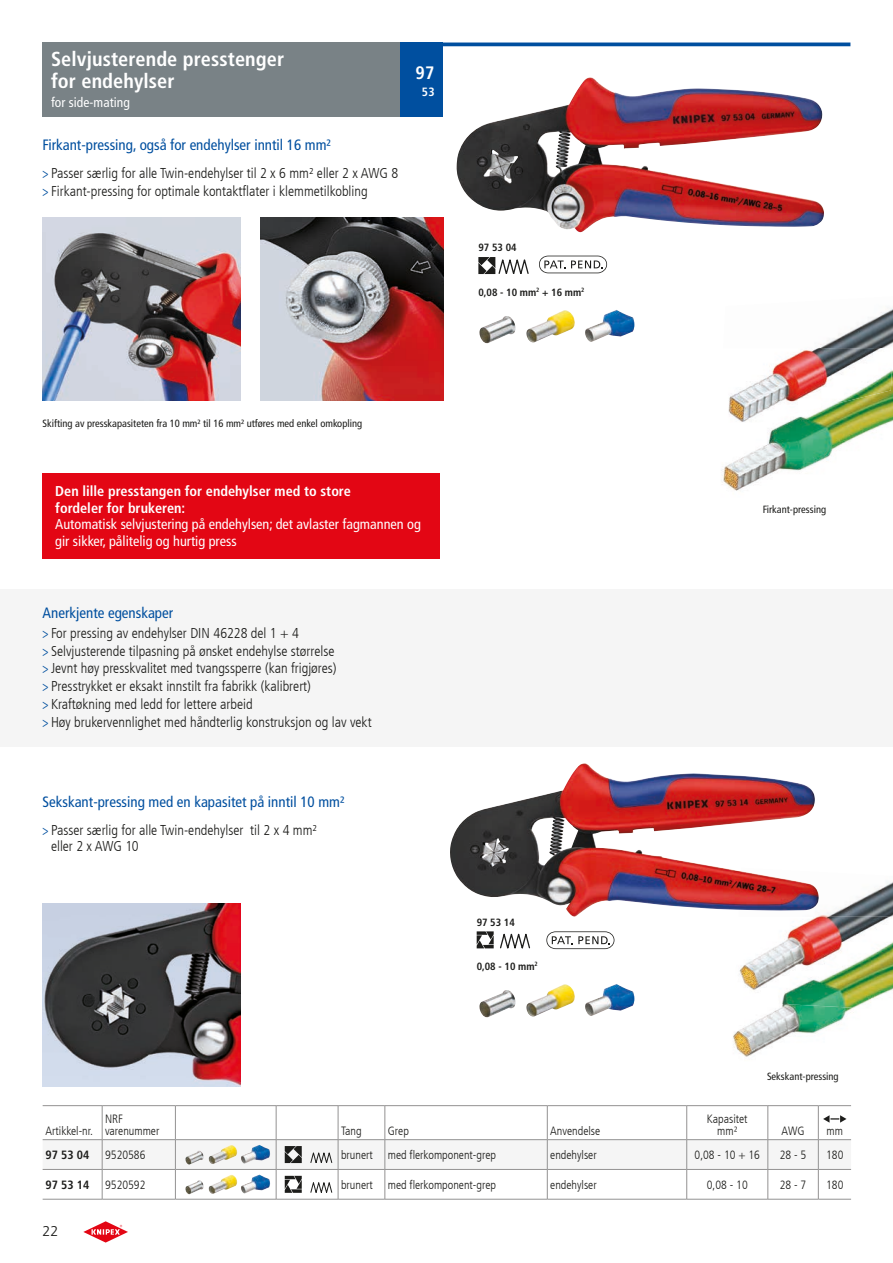
<style>
.page{position:relative;width:893px;height:1263px;background:#fff}
.page>*{position:absolute;margin:0;border:0;box-sizing:border-box;transform-origin:0 0}
.t1{font:700 condensed 20.25px/21.8px "Frutiger LT Com";letter-spacing:.005em;color:#fff}
.t2{font:700 condensed 18px "Frutiger LT Com";color:#fff}
.t3{font:condensed 15px "Frutiger LT Com";color:#004f9f}
.t4{font:300 condensed 14.25px/17.9px "Frutiger LT Com";color:#1d1d1b}
.t5{font:condensed 14.25px/16.5px "Frutiger LT Com";color:#fff}
.t6{font:700 condensed 14.25px/16.5px "Frutiger LT Com";color:#fff}
.t7{font:300 14.25px "Frutiger LT Com";color:#1d1d1b}
.t8{font:condensed 13.5px "Frutiger LT Com";letter-spacing:.005em;color:#fff}
.t9{font:300 condensed 12px/12.8px "Frutiger LT Com";color:#1d1d1b}
.t10{font:700 condensed 12px "Frutiger LT Com";color:#1d1d1b}
.t11{font:700 condensed 12px "Frutiger LT Com";color:#fff}
.t12{font:condensed 10.5px "Frutiger LT Com";color:#1d1d1b}
.t13{font:700 condensed 10.5px "Frutiger LT Com";color:#1d1d1b}
.s1{font-weight:400;color:#004f9f}
</style>
<div class="page">
<svg style="left:83px;top:1221px;width:45px;height:21px"></svg>
<div style="left:43px;top:43px;width:358px;height:74px;background:#798286"></div>
<div style="left:401px;top:43px;width:42px;height:74px;background:#004f9f"></div>
<img style="left:43px;top:217px;width:197px;height:183px">
<img style="left:260px;top:217px;width:183px;height:183px">
<div style="left:0;top:589px;width:893px;height:158px;background:#f5f5f5"></div>
<svg style="left:477px;top:931px;width:17px;height:17px"></svg>
<svg style="left:500px;top:934px;width:30px;height:14px"></svg>
<div style="left:43px;top:473px;width:397px;height:85px;background:#e30614"></div>
<svg style="left:478px;top:257px;width:51px;height:17px"></svg>
<hr style="left:438px;top:43px;width:412px;height:3px;background:#004f9f">
<hr style="left:43px;top:1105px;width:59px;height:1px;background:#939292">
<hr style="left:102px;top:1106px;width:1px;height:33px;background:#939292">
<hr style="left:102px;top:1105px;width:73px;height:1px;background:#939292">
<hr style="left:276px;top:1105px;width:62px;height:1px;background:#939292">
<hr style="left:338px;top:1106px;width:1px;height:33px;background:#939292">
<hr style="left:338px;top:1105px;width:47px;height:1px;background:#939292">
<hr style="left:385px;top:1106px;width:1px;height:33px;background:#939292">
<hr style="left:385px;top:1105px;width:162px;height:1px;background:#939292">
<hr style="left:547px;top:1106px;width:1px;height:33px;background:#939292">
<hr style="left:547px;top:1105px;width:140px;height:1px;background:#939292">
<hr style="left:686px;top:1106px;width:1px;height:33px;background:#939292">
<hr style="left:687px;top:1105px;width:81px;height:1px;background:#939292">
<hr style="left:768px;top:1106px;width:1px;height:33px;background:#939292">
<hr style="left:768px;top:1105px;width:50px;height:1px;background:#939292">
<hr style="left:818px;top:1106px;width:1px;height:33px;background:#939292">
<hr style="left:818px;top:1105px;width:33px;height:1px;background:#939292">
<hr style="left:43px;top:1139px;width:59px;height:1px;background:#939292">
<hr style="left:102px;top:1139px;width:73px;height:1px;background:#939292">
<hr style="left:276px;top:1139px;width:62px;height:1px;background:#939292">
<hr style="left:338px;top:1139px;width:47px;height:1px;background:#939292">
<hr style="left:385px;top:1139px;width:162px;height:1px;background:#939292">
<hr style="left:547px;top:1139px;width:140px;height:1px;background:#939292">
<hr style="left:687px;top:1139px;width:81px;height:1px;background:#939292">
<hr style="left:768px;top:1139px;width:50px;height:1px;background:#939292">
<hr style="left:818px;top:1139px;width:33px;height:1px;background:#939292">
<hr style="left:43px;top:1199px;width:59px;height:1px;background:#939292">
<hr style="left:102px;top:1199px;width:73px;height:1px;background:#939292">
<hr style="left:276px;top:1199px;width:62px;height:1px;background:#939292">
<hr style="left:338px;top:1199px;width:47px;height:1px;background:#939292">
<hr style="left:385px;top:1199px;width:162px;height:1px;background:#939292">
<hr style="left:547px;top:1199px;width:140px;height:1px;background:#939292">
<hr style="left:687px;top:1199px;width:81px;height:1px;background:#939292">
<hr style="left:768px;top:1199px;width:50px;height:1px;background:#939292">
<hr style="left:818px;top:1199px;width:33px;height:1px;background:#939292">
<hr style="left:175px;top:1105px;width:101px;height:1px;background:#939292">
<hr style="left:175px;top:1106px;width:1px;height:33px;background:#939292">
<hr style="left:276px;top:1106px;width:1px;height:33px;background:#939292">
<hr style="left:175px;top:1139px;width:101px;height:1px;background:#939292">
<hr style="left:175px;top:1199px;width:101px;height:1px;background:#939292">
<svg style="left:823px;top:1115px;width:23px;height:8px"></svg>
<svg style="left:43px;top:1140px;width:808px;height:59px"></svg>
<svg style="left:539px;top:256px;width:68px;height:17px"></svg>
<svg style="left:546px;top:931px;width:68px;height:18px"></svg>
<img style="left:43px;top:903px;width:197px;height:183px">
<img style="left:819px;top:308px;width:74px;height:40px">
<img style="left:721px;top:432px;width:146px;height:59px">
<img style="left:728px;top:348px;width:165px;height:84px">
<img style="left:819px;top:882px;width:74px;height:35px">
<img style="left:733px;top:1010px;width:121px;height:47px">
<img style="left:739px;top:917px;width:154px;height:93px">
<img style="left:479px;top:316px;width:37px;height:28px">
<img style="left:526px;top:310px;width:49px;height:33px">
<img style="left:585px;top:310px;width:49px;height:32px">
<img style="left:479px;top:990px;width:37px;height:28px">
<img style="left:526px;top:984px;width:49px;height:33px">
<img style="left:585px;top:984px;width:49px;height:32px">
<img style="left:450px;top:763px;width:369px;height:154px">
<img style="left:457px;top:77px;width:367px;height:156px">
<h1 class="t1" style="left:51px;top:48px;width:235px">Selvjusterende presstenger for endehylser</h1>
<p class="t8" style="left:51px;top:94px;width:80px">for side-mating</p>
<p class="t3" style="left:43px;top:136px;width:290px">Firkant-pressing, også for endehylser inntil 16 mm²</p>
<p class="t4" style="left:43px;top:165px;width:357px"><span class="s1">&gt;</span> Passer særlig for alle Twin-endehylser til 2 x 6 mm² eller 2 x AWG 8 <span class="s1">&gt;</span> Firkant-pressing for optimale kontaktflater i klemmetilkobling</p>
<p class="t2" style="left:416px;top:63px;width:20px">97</p>
<p class="t11" style="left:422px;top:85px;width:14px">53</p>
<p class="t13" style="left:478px;top:241px;width:40px">97 53 04</p>
<p class="t13" style="left:478px;top:286px;width:107px">0,08 - 10 mm<sup>2</sup> + 16 mm<sup>2</sup></p>
<p class="t12" style="left:43px;top:417px;width:321px">Skifting av presskapasiteten fra 10 mm² til 16 mm² utføres med enkel omkopling</p>
<p class="t6" style="left:55px;top:483px;width:297px">Den lille presstangen for endehylser med to store fordeler for brukeren:</p>
<p class="t5" style="left:55px;top:516px;width:367px">Automatisk selvjustering på endehylsen; det avlaster fagmannen og gir sikker, pålitelig og hurtig press</p>
<p class="t3" style="left:43px;top:604px;width:132px">Anerkjente egenskaper</p>
<p class="t4" style="left:43px;top:624px;width:331px"><span class="s1">&gt;</span> For pressing av endehylser DIN 46228 del 1 + 4<br><span class="s1">&gt;</span> Selvjusterende tilpasning på ønsket endehylse størrelse<br><span class="s1">&gt;</span> Jevnt høy presskvalitet med tvangssperre (kan frigjøres)<br><span class="s1">&gt;</span> Presstrykket er eksakt innstilt fra fabrikk (kalibrert)<br><span class="s1">&gt;</span> Kraftøkning med ledd for lettere arbeid<br><span class="s1">&gt;</span> Høy brukervennlighet med håndterlig konstruksjon og lav vekt</p>
<p class="t3" style="left:43px;top:793px;width:303px">Sekskant-pressing med en kapasitet på inntil 10 mm²</p>
<p class="t4" style="left:51px;top:823px;width:267px;line-height:15.8px;text-indent:-9px"><span class="s1">&gt;</span> Passer særlig for alle Twin-endehylser til 2 x 4 mm² eller 2 x AWG 10</p>
<p class="t13" style="left:477px;top:916px;width:40px">97 53 14</p>
<p class="t13" style="left:477px;top:960px;width:63px">0,08 - 10 mm<sup>2</sup></p>
<p class="t9" style="left:46px;top:1125px;width:49px">Artikkel-nr.</p>
<p class="t9" style="left:105px;top:1112px;width:56px">NRF varenummer</p>
<p class="t9" style="left:341px;top:1125px;width:22px">Tang</p>
<p class="t9" style="left:388px;top:1125px;width:23px">Grep</p>
<p class="t9" style="left:550px;top:1125px;width:52px">Anvendelse</p>
<p class="t12" style="left:763px;top:504px;width:65px">Firkant-pressing</p>
<p class="t9" style="left:707px;top:1112px;width:42px;text-align:center">Kapasitet mm²</p>
<p class="t12" style="left:767px;top:1070px;width:73px">Sekskant-pressing</p>
<p class="t9" style="left:782px;top:1125px;width:24px">AWG</p>
<p class="t9" style="left:827px;top:1125px;width:18px">mm</p>
<p class="t10" style="left:46px;top:1147px;width:45px">97 53 04</p>
<p class="t9" style="left:105px;top:1148px;width:42px">9520586</p>
<p class="t9" style="left:341px;top:1148px;width:156px">brunert med flerkomponent-grep</p>
<p class="t9" style="left:550px;top:1148px;width:48px">endehylser</p>
<p class="t9" style="left:695px;top:1148px;width:67px">0,08 - 10 + 16</p>
<p class="t9" style="left:780px;top:1148px;width:28px">28 - 5</p>
<p class="t9" style="left:826px;top:1148px;width:19px">180</p>
<p class="t10" style="left:46px;top:1177px;width:45px">97 53 14</p>
<p class="t9" style="left:105px;top:1178px;width:42px">9520592</p>
<p class="t9" style="left:341px;top:1178px;width:156px">brunert med flerkomponent-grep</p>
<p class="t9" style="left:550px;top:1178px;width:48px">endehylser</p>
<p class="t9" style="left:707px;top:1178px;width:42px">0,08 - 10</p>
<p class="t9" style="left:780px;top:1178px;width:28px">28 - 7</p>
<p class="t9" style="left:826px;top:1178px;width:19px">180</p>
<p class="t7" style="left:43px;top:1223px;width:17px">22</p>
</div>
